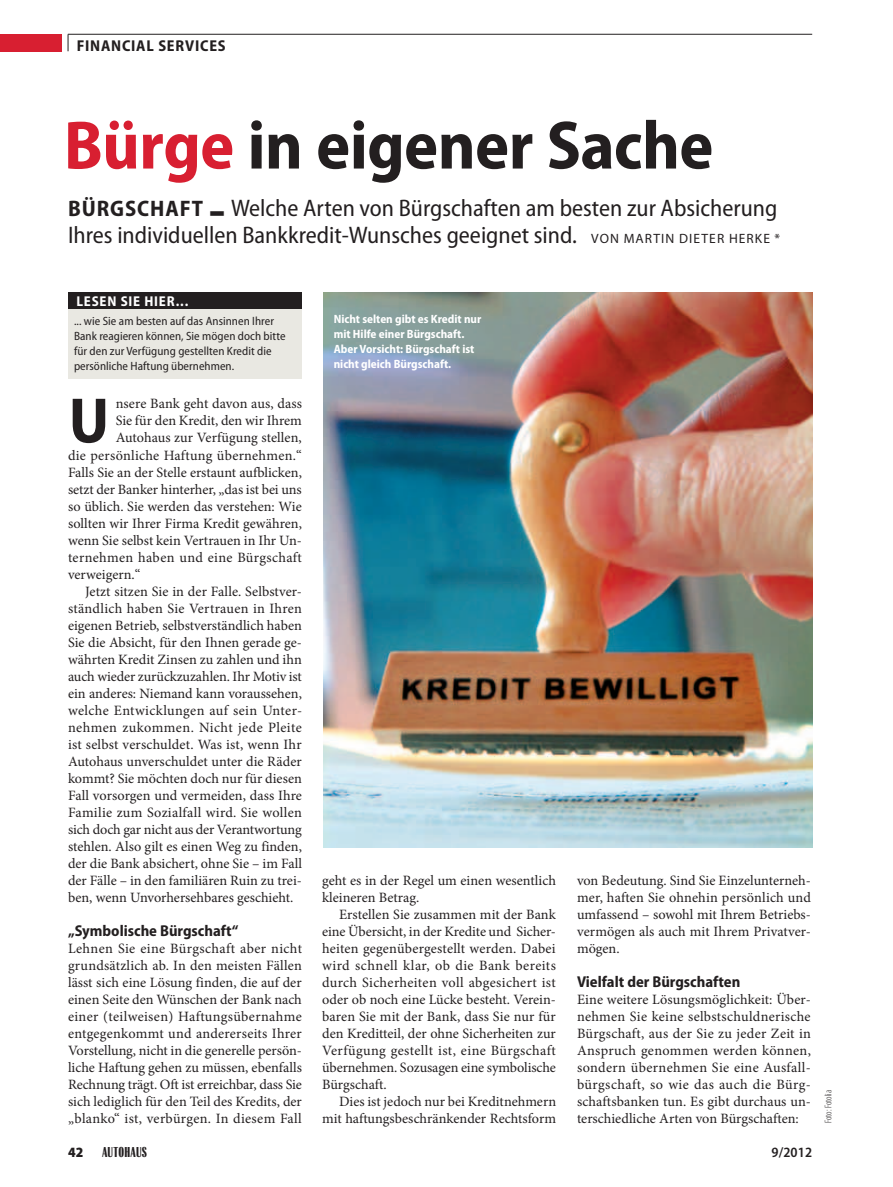
<style>
.page{position:relative;width:893px;height:1187px;background:#fff}
.page>*{position:absolute;margin:0;border:0;box-sizing:border-box;transform-origin:0 0}
.t1{font:700 semi-condensed 69px "Myriad Pro";letter-spacing:-.005em;color:#231f20}
.t2{font:700 semi-condensed 64.65px "Myriad Pro";color:#231f20}
.t3{font:semi-condensed 24px/27px "Myriad Pro";color:#231f20}
.t4{font:700 semi-condensed 15.75px "Myriad Pro";color:#231f20}
.t5{font:700 semi-condensed 15.75px "Myriad Pro";letter-spacing:.045em;color:#231f20}
.t6{font:15px "Radiant Display EFOP No 4";letter-spacing:.02em;color:#231f20}
.t7{font:14.25px/17px "Minion Pro";color:#231f20;text-align:justify}
.t8{font:14.25px "Minion Pro";letter-spacing:.02em;color:#231f20}
.t9{font:14.25px "Minion Pro";letter-spacing:.025em;color:#231f20}
.t10{font:14.25px "Minion Pro";letter-spacing:.03em;color:#231f20}
.t11{font:700 semi-condensed 14.25px "Myriad Pro";letter-spacing:.055em;color:#fff}
.t12{font:600 semi-condensed 14.25px "Myriad Pro";color:#231f20}
.t13{font:semi-condensed 12px/15px "Myriad Pro";letter-spacing:.005em;color:#231f20}
.t14{font:700 semi-condensed 12px/15px "Myriad Pro";color:#fff}
.t15{font:300 condensed 9.75px "Myriad Pro";color:#231f20}
.s1{color:#d81f31}
.s2{font-weight:700;font-size:22.5px}
.s3{font-weight:900;font-stretch:semi-expanded;font-size:41.55px}
.s4{font-stretch:normal;font-size:13.5px}
.s5{font-family:"Myriad Pro";font-weight:900;font-stretch:semi-condensed;font-size:14.25px}
</style>
<div class="page">
<div style="left:68px;top:292px;width:234px;height:17px;background:#231f20"></div>
<div style="left:68px;top:309px;width:234px;height:70px;background:#e9e8e2"></div>
<img style="left:323px;top:292px;width:489px;height:555px">
<div style="left:0;top:34px;width:61px;height:17px;background:#d81f31"></div>
<hr style="left:68px;top:34px;width:744px;height:1px;background:#231f20">
<svg style="left:68px;top:34px;width:1px;height:17px"></svg>
<p class="t5" style="left:77px;top:37px;width:149px">financial services</p>
<h1 class="t1" style="left:64px;top:107px;width:651px"><span class="s1">Bürge</span> in eigener Sache</h1>
<h3 class="t3" style="left:68px;top:195px;width:714px"><span class="s2">bürgschaft</span> <span class="s3">–</span> Welche Arten von Bürgschaften am besten zur Absicherung<br>Ihres individuellen Bankkredit-Wunsches geeignet sind. <span class="s4">VON MARTIN DIETER HERKE *</span></h3>
<p class="t11" style="left:77px;top:293px;width:113px">Lesen SIe hier...</p>
<p class="t13" style="left:74px;top:313px;width:213px">... wie Sie am besten auf das Ansinnen Ihrer Bank reagieren können, Sie mögen doch bitte für den zur Verfügung gestellten Kredit die persönliche Haftung übernehmen.</p>
<h2 class="t2" style="left:69px;top:384px;width:42px">U</h2>
<p class="t7" style="left:116px;top:395px;width:188px">nsere Bank geht davon aus, dass</p>
<p class="t7" style="left:116px;top:412px;width:188px">Sie für den Kredit, den wir Ihrem</p>
<p class="t7" style="left:116px;top:429px;width:188px">Autohaus zur Verfügung stellen,</p>
<p class="t8" style="left:68px;top:445px;width:235px">die persönliche Haftung übernehmen.“</p>
<p class="t7" style="left:68px;top:463px;width:235px">Falls Sie an der Stelle erstaunt aufblicken,</p>
<p class="t7" style="left:68px;top:480px;width:235px">setzt der Banker hinterher, „das ist bei uns</p>
<p class="t7" style="left:68px;top:497px;width:235px">so üblich. Sie werden das verstehen: Wie</p>
<p class="t7" style="left:68px;top:514px;width:235px">sollten wir Ihrer Firma Kredit gewähren,</p>
<p class="t7" style="left:68px;top:531px;width:235px">wenn Sie selbst kein Vertrauen in Ihr Un-</p>
<p class="t9" style="left:68px;top:547px;width:235px">ternehmen haben und eine Bürgschaft</p>
<p class="t7" style="left:68px;top:565px;width:74px">verweigern.“</p>
<p class="t7" style="left:85px;top:582px;width:218px">Jetzt sitzen Sie in der Falle. Selbstver-</p>
<p class="t8" style="left:68px;top:598px;width:235px">ständlich haben Sie Vertrauen in Ihren</p>
<p class="t7" style="left:68px;top:616px;width:235px">eigenen Betrieb, selbstverständlich haben</p>
<p class="t7" style="left:68px;top:633px;width:235px">Sie die Absicht, für den Ihnen gerade ge-</p>
<p class="t7" style="left:68px;top:650px;width:235px">währten Kredit Zinsen zu zahlen und ihn</p>
<p class="t7" style="left:68px;top:667px;width:235px">auch wieder zurückzuzahlen. Ihr Motiv ist</p>
<p class="t7" style="left:68px;top:684px;width:235px">ein anderes: Niemand kann voraussehen,</p>
<p class="t9" style="left:68px;top:700px;width:236px">welche Entwicklungen auf sein Unter-</p>
<p class="t10" style="left:68px;top:717px;width:235px">nehmen zukommen. Nicht jede Pleite</p>
<p class="t7" style="left:68px;top:736px;width:235px">ist selbst verschuldet. Was ist, wenn Ihr</p>
<p class="t7" style="left:68px;top:753px;width:235px">Autohaus unverschuldet unter die Räder</p>
<p class="t7" style="left:68px;top:770px;width:235px">kommt? Sie möchten doch nur für diesen</p>
<p class="t7" style="left:68px;top:787px;width:235px">Fall vorsorgen und vermeiden, dass Ihre</p>
<p class="t8" style="left:68px;top:802px;width:235px">Familie zum Sozialfall wird. Sie wollen</p>
<p class="t7" style="left:68px;top:821px;width:235px">sich doch gar nicht aus der Verantwortung</p>
<p class="t7" style="left:68px;top:838px;width:235px">stehlen. Also gilt es einen Weg zu finden,</p>
<p class="t7" style="left:68px;top:855px;width:235px">der die Bank absichert, ohne Sie – im Fall</p>
<p class="t7" style="left:68px;top:872px;width:235px">der Fälle – in den familiären Ruin zu trei-</p>
<p class="t7" style="left:68px;top:889px;width:227px">ben, wenn Unvorhersehbares geschieht.</p>
<p class="t4" style="left:68px;top:921px;width:172px">„Symbolische Bürgschaft“</p>
<p class="t7" style="left:68px;top:939px;width:235px">Lehnen Sie eine Bürgschaft aber nicht grundsätzlich ab. In den meisten Fällen lässt sich eine Lösung finden, die auf der einen Seite den Wünschen der Bank nach einer (teilweisen) Haftungsübernahme entgegenkommt und andererseits Ihrer Vorstellung, nicht in die generelle persön&shy;liche Haftung gehen zu müssen, ebenfalls Rechnung trägt. Oft ist erreichbar, dass Sie sich lediglich für den Teil des Kredits, der „blanko“ ist, verbürgen. In diesem Fall</p>
<p class="t14" style="left:334px;top:312px;width:149px">Nicht selten gibt es Kredit nur mit Hilfe einer Bürgschaft.<br>Aber Vorsicht: Bürgschaft ist nicht gleich Bürgschaft.</p>
<p class="t7" style="left:322px;top:871px;width:235px">geht es in der Regel um einen wesentlich kleineren Betrag.</p>
<p class="t7" style="left:322px;top:905px;width:235px;text-indent:17px">Erstellen Sie zusammen mit der Bank eine Übersicht, in der Kredite und Sicher&shy;heiten gegenübergestellt werden. Dabei wird schnell klar, ob die Bank bereits durch Sicherheiten voll abgesichert ist oder ob noch eine Lücke besteht. Verein&shy;baren Sie mit der Bank, dass Sie nur für den Kreditteil, der ohne Sicherheiten zur Verfügung gestellt ist, eine Bürgschaft übernehmen. Sozusagen eine symbolische Bürgschaft.</p>
<p class="t7" style="left:322px;top:1093px;width:236px;text-align:right">Dies ist jedoch nur bei Kreditnehmern mit haftungsbeschränkender Rechtsform</p>
<p class="t7" style="left:577px;top:872px;width:235px">von Bedeutung. Sind Sie Einzelunterneh&shy;mer, haften Sie ohnehin persönlich und umfassend – sowohl mit Ihrem Betriebs&shy;vermögen als auch mit Ihrem Privatver&shy;mögen.</p>
<p class="t4" style="left:577px;top:972px;width:165px">Vielfalt der Bürgschaften</p>
<p class="t7" style="left:577px;top:991px;width:235px">Eine weitere Lösungsmöglichkeit: Über&shy;nehmen Sie keine selbstschuldnerische Bürgschaft, aus der Sie zu jeder Zeit in Anspruch genommen werden können, sondern übernehmen Sie eine Ausfall&shy;bürgschaft, so wie das auch die Bürg&shy;schaftsbanken tun. Es gibt durchaus un&shy;terschiedliche Arten von Bürgschaften:</p>
<p class="t6" style="left:68px;top:1144px;width:81px"><span class="s5">42</span> AUTOHAUS</p>
<p class="t12" style="left:771px;top:1144px;width:42px">9/2012</p>
<p class="t15" style="left:823px;top:1123px;width:35px;rotate:-90deg">Foto: Fotolia</p>
</div>
